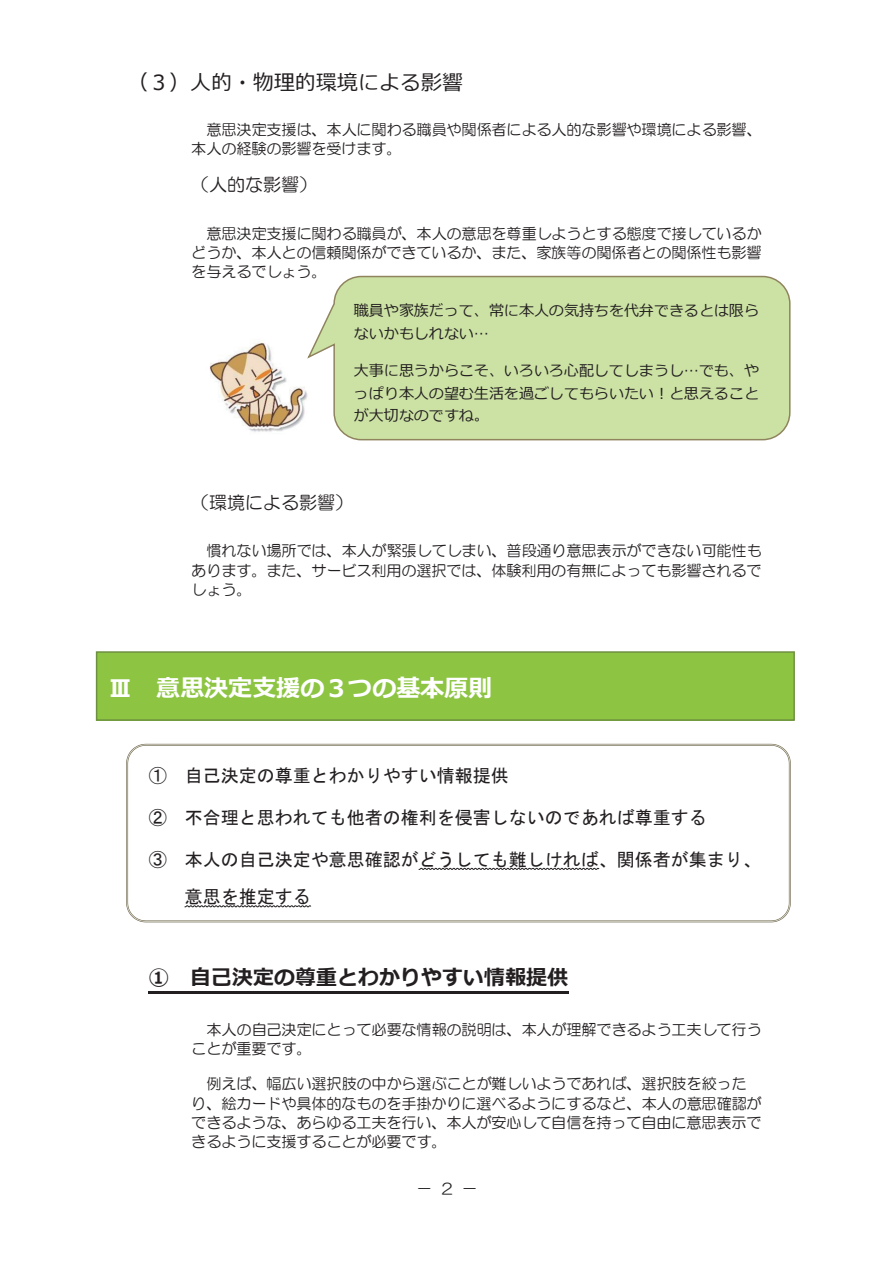
<style>
.page{position:relative;width:893px;height:1263px;background:#fff}
.page>*{position:absolute;margin:0;border:0;box-sizing:border-box;transform-origin:0 0}
.t1{font:700 24.15px "Meiryo";color:#fff}
.t2{font:700 20.85px "Meiryo";color:#231f20}
.t3{font:20.85px "Meiryo";color:#231f20}
.t4{font:18px/37.5px "MS Gothic";color:#231f20}
.t5{font:18px "HG Maru Gothic MPRO";color:#231f20}
.t6{font:15.15px/19.2px "HG Maru Gothic MPRO";color:#231f20}
.t7{font:15.15px/22.5px "Meiryo";color:#231f20}
</style>
<div class="page">
<hr style="left:148px;top:992px;width:421px;height:2px;background:#231f20">
<img style="left:210px;top:341px;width:96px;height:91px">
<div style="left:97px;top:652px;width:697px;height:68px;background:#8dc543"></div>
<div style="left:96px;top:651px;width:699px;height:70px;border:2px solid #6e9041"></div>
<svg style="left:126px;top:744px;width:665px;height:178px"></svg>
<svg style="left:306px;top:275px;width:485px;height:166px;background:#cee2a8"></svg>
<h2 class="t3" style="left:127px;top:68px;width:337px">（３）人的・物理的環境による影響</h2>
<p class="t6" style="left:191px;top:120px;width:572px;text-indent:15px">意思決定支援は、本人に関わる職員や関係者による人的な影響や環境による影響、本人の経験の影響を受けます。</p>
<p class="t5" style="left:191px;top:176px;width:127px">（人的な影響）</p>
<p class="t6" style="left:191px;top:224px;width:572px;text-align:justify;text-indent:15px">意思決定支援に関わる職員が、本人の意思を尊重しようとする態度で接しているかどうか、本人との信頼関係ができているか、また、家族等の関係者との関係性も影響を与えるでしょう。</p>
<p class="t7" style="left:354px;top:300px;width:407px">職員や家族だって、常に本人の気持ちを代弁できるとは限らないかもしれない…</p>
<p class="t7" style="left:354px;top:360px;width:407px;text-align:justify">大事に思うからこそ、いろいろ心配してしまうし…でも、やっぱり本人の望む生活を過ごしてもらいたい！と思えることが大切なのですね。</p>
<p class="t5" style="left:191px;top:493px;width:163px">（環境による影響）</p>
<p class="t6" style="left:191px;top:541px;width:572px;text-align:justify;text-indent:15px">慣れない場所では、本人が緊張してしまい、普段通り意思表示ができない可能性もあります。また、サービス利用の選択では、体験利用の有無によっても影響されるでしょう。</p>
<h1 class="t1" style="left:108px;top:671px;width:386px">Ⅲ 意思決定支援の３つの基本原則</h1>
<p class="t4" style="left:149px;top:757px;width:361px">① 自己決定の尊重とわかりやすい情報提供</p>
<p class="t4" style="left:149px;top:798px;width:560px">② 不合理と思われても他者の権利を侵害しないのであれば尊重する</p>
<p class="t4" style="left:185px;top:840px;width:578px;text-indent:-36px">③ 本人の自己決定や意思確認がどうしても難しければ、関係者が集まり、意思を推定する</p>
<h2 class="t2" style="left:148px;top:962px;width:421px">① 自己決定の尊重とわかりやすい情報提供</h2>
<p class="t6" style="left:191px;top:1020px;width:572px;text-indent:15px">本人の自己決定にとって必要な情報の説明は、本人が理解できるよう工夫して行うことが重要です。</p>
<p class="t6" style="left:191px;top:1074px;width:572px;text-indent:15px">例えば、幅広い選択肢の中から選ぶことが難しいようであれば、選択肢を絞ったり、絵カードや具体的なものを手掛かりに選べるようにするなど、本人の意思確認ができるような、あらゆる工夫を行い、本人が安心して自信を持って自由に意思表示できるように支援することが必要です。</p>
<p class="t6" style="left:417px;top:1179px;width:62px">－２－</p>
</div>
